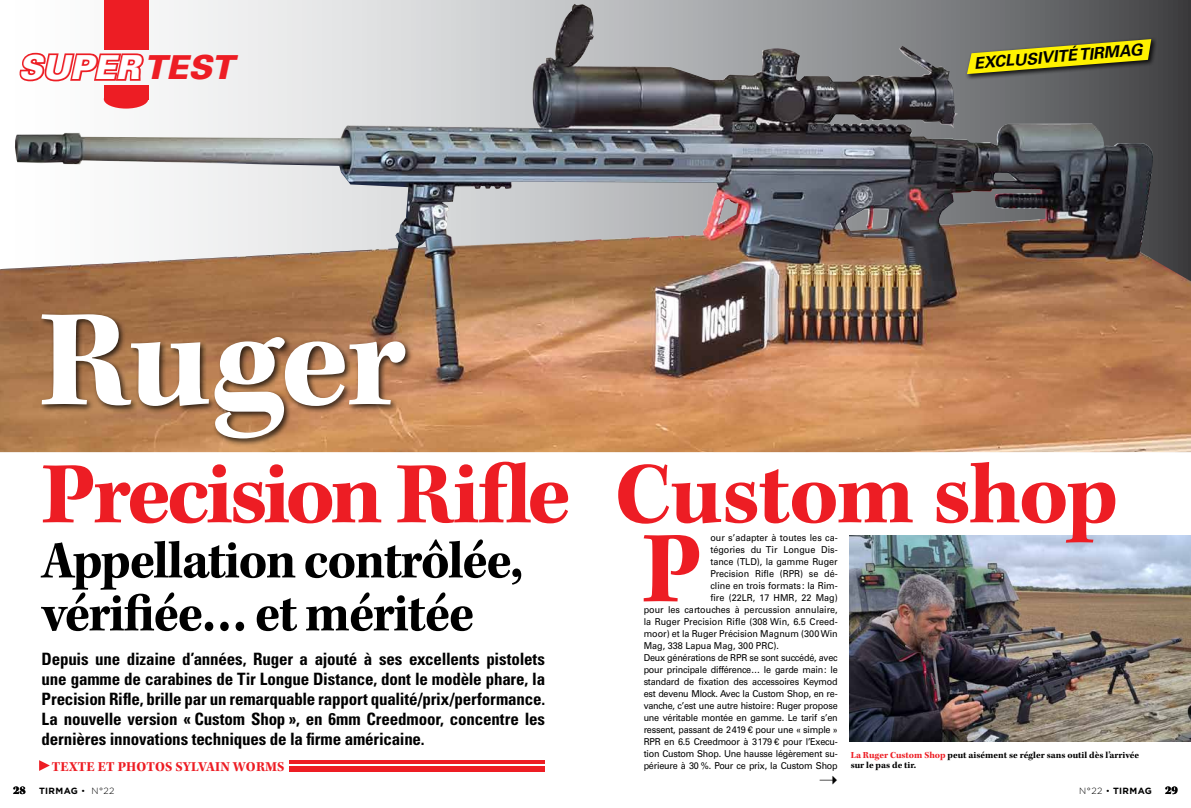
<style>
.page{position:relative;width:1191px;height:808px;background:#fff}
.page>*{position:absolute;margin:0;border:0;box-sizing:border-box;transform-origin:0 0}
.t1{font:700 141.9px "Kepler Std";letter-spacing:-.02em;color:#fff}
.t2{font:700 104.6px "Kepler Std";color:#ed1d24;scale:.95 1}
.t3{font:700 90px "Kepler Std";letter-spacing:-.03em;color:#ed1d24}
.t4{font:700 54.6px/53px "Kepler Std";letter-spacing:-.03em;color:#000;scale:.95 1}
.t5{font:italic 900 33.1px "Univers LT Std";color:#fff}
.t6{font:700 condensed 17px/20px "Univers LT Std";letter-spacing:-.01em;color:#000;text-align:justify}
.t7{font:italic 700 16px "Univers LT Std";color:#000}
.t8{font:700 14px "Kepler Std";letter-spacing:.01em;color:#ed1d24}
.t9{font:9.5px "Univers LT Std";letter-spacing:-.025em;color:#000;scale:.95 1}
.t10{font:9.5px "Univers LT Std";color:#000;scale:.95 1}
.t11{font:700 9.5px/10.5px "Kepler Std";color:#000}
.t12{font:700 9px "Gotham";letter-spacing:.04em;color:#000}
.s1{color:#ed1d24}
.s2{font-family:"Kepler Std";font-weight:900;font-size:12px}
.s3{font-weight:300}
</style>
<div class="page">
<div style="left:290px;top:766px;width:255px;height:6px;background:#ed1d24"></div>
<hr style="left:290px;top:760px;width:255px;height:3px;background:#ed1d24">
<svg style="left:39px;top:760px;width:11px;height:11px"></svg>
<img style="left:0;top:4px;width:1191px;height:448px">
<div style="left:39px;top:312px;width:374px;height:135px;background:#000;opacity:.75"></div>
<div style="left:104px;top:86px;width:44px;height:14px;background:#ed1d24"></div>
<div style="left:104px;top:90px;width:44px;height:19px;background:#ed1d24;border-radius:50%"></div>
<div style="left:104px;top:0;width:44px;height:49px;background:#ed1d24"></div>
<svg style="left:18px;top:50px;width:127px;height:33px"></svg>
<div style="left:965px;top:37px;width:192px;height:44px;background:#000;opacity:.3"></div>
<svg style="left:967px;top:39px;width:184px;height:35px;background:#b5ae24"></svg>
<img style="left:849px;top:536px;width:342px;height:205px">
<h3 class="t5" style="left:19px;top:46px;width:216px">SUPER<span class="s1">TEST</span></h3>
<h1 class="t1" style="left:39px;top:279px;width:369px">Ruger</h1>
<h3 class="t7" style="left:973px;top:53px;width:171px;rotate:-4deg">EXCLUSIVITÉ TIRMAG</h3>
<h3 class="t3" style="left:42px;top:443px;width:1078px">Precision Rifle Custom shop</h3>
<h2 class="t2" style="left:642px;top:509px;width:65px">P</h2>
<p class="t10" style="left:710px;top:532px;width:136px">our s’adapter à toutes les ca-</p>
<h3 class="t4" style="left:42px;top:536px;width:508px">Appellation contrôlée, vérifiée… et méritée</h3>
<p class="t10" style="left:710px;top:544px;width:136px">tégories du Tir Longue Dis-</p>
<p class="t10" style="left:710px;top:556px;width:136px">tance (TLD), la gamme Ruger</p>
<p class="t10" style="left:710px;top:568px;width:136px">Precision Rifle (RPR) se dé-</p>
<p class="t10" style="left:710px;top:580px;width:136px">cline en trois formats : la Rim-</p>
<p class="t10" style="left:710px;top:592px;width:136px">fire (22LR, 17 HMR, 22 Mag)</p>
<p class="t10" style="left:643px;top:604px;width:206px">pour les cartouches à percussion annulaire,</p>
<p class="t10" style="left:643px;top:616px;width:206px">la Ruger Precision Rifle (308 Win, 6.5 Creed-</p>
<p class="t10" style="left:643px;top:628px;width:206px">moor) et la Ruger Précision Magnum (300 Win</p>
<p class="t10" style="left:643px;top:640px;width:144px">Mag, 338 Lapua Mag, 300 PRC).</p>
<p class="t9" style="left:643px;top:652px;width:206px">Deux générations de RPR se sont succédé, avec</p>
<p class="t9" style="left:643px;top:664px;width:206px">pour principale différence… le garde main: le</p>
<p class="t9" style="left:643px;top:676px;width:206px">standard de fixation des accessoires Keymod</p>
<p class="t9" style="left:643px;top:688px;width:206px">est devenu Mlock. Avec la Custom Shop, en re-</p>
<p class="t9" style="left:643px;top:700px;width:206px">vanche, c’est une autre histoire: Ruger propose</p>
<p class="t9" style="left:643px;top:712px;width:206px">une véritable montée en gamme. Le tarif s’en</p>
<p class="t9" style="left:643px;top:724px;width:206px">ressent, passant de 2419 € pour une « simple »</p>
<p class="t9" style="left:643px;top:736px;width:206px">RPR en 6.5 Creedmoor à 3179 € pour l’Execu-</p>
<p class="t9" style="left:643px;top:748px;width:206px">tion Custom Shop. Une hausse légèrement su-</p>
<p class="t9" style="left:643px;top:760px;width:206px">périeure à 30 %. Pour ce prix, la Custom Shop</p>
<p class="t6" style="left:42px;top:648px;width:505px">Depuis une dizaine d’années, Ruger a ajouté à ses excellents pistolets une gamme de carabines de Tir Longue Distance, dont le modèle phare, la Precision Rifle, brille par un remarquable rapport qualité/prix/performance.<br>La nouvelle version « Custom Shop », en 6mm Creedmoor, concentre les dernières innovations techniques de la firme américaine.</p>
<p class="t11" style="left:850px;top:750px;width:290px"><span class="s1">La Ruger Custom Shop</span> peut aisément se régler sans outil dès l’arrivée sur le pas de tir.</p>
<h3 class="t8" style="left:52px;top:758px;width:234px">TEXTE ET PHOTOS SYLVAIN WORMS</h3>
<p class="t12" style="left:13px;top:785px;width:103px"><span class="s2">28</span> TIRMAG <span class="s3">• N°22</span></p>
<p class="t12" style="left:1079px;top:785px;width:100px"><span class="s3">N°22 •</span> TIRMAG <span class="s2">29</span></p>
</div>
